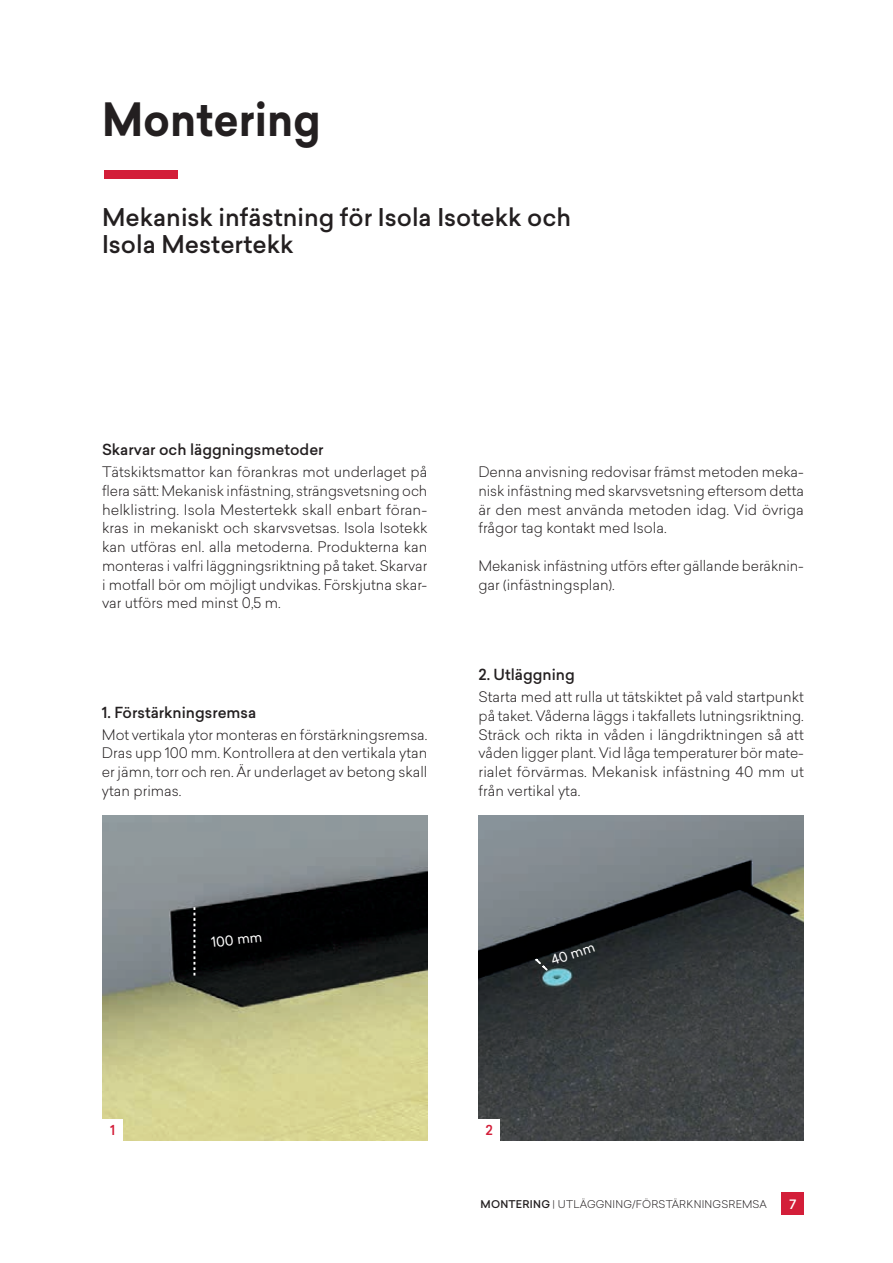
<style>
.page{position:relative;width:893px;height:1263px;background:#fff}
.page>*{position:absolute;margin:0;border:0;box-sizing:border-box;transform-origin:0 0}
.t1{font:700 45px "Sailec";color:#231f20;scale:.94 1}
.Subtitle_-_Body_text{font:500 24px/27px "Sailec";color:#231f20}
.Subtitle_-_Body_text-2{font:500 15px "Sailec";color:#231f20}
.Body_text{font:300 14.25px/18.8px "Sailec";color:#231f20;text-align:justify}
.t2{font:13.5px "Sailec";color:#fff}
.Grunnleggende_avsnit{font:500 13.5px "Sailec";color:#d31e39}
.t3{font:500 12.75px "Sailec";color:#fff}
.Body_text-2{font:300 10.5px "Sailec";letter-spacing:.02em;color:#231f20}
.s1{font-weight:500}
</style>
<div class="page">
<div style="left:782px;top:1193px;width:22px;height:22px;background:#d31e39"></div>
<div style="left:104px;top:170px;width:74px;height:9px;background:#d31e39"></div>
<img style="left:102px;top:816px;width:325px;height:324px">
<img style="left:478px;top:816px;width:326px;height:324px">
<svg style="left:193px;top:907px;width:2px;height:68px"></svg>
<svg style="left:534px;top:957px;width:15px;height:15px"></svg>
<div style="left:102px;top:1119px;width:21px;height:21px;background:#fff"></div>
<div style="left:478px;top:1119px;width:21px;height:21px;background:#fff"></div>
<p class="t1" style="left:102px;top:87px;width:234px">Montering</p>
<p class="Subtitle_-_Body_text" style="left:102px;top:204px;width:470px">Mekanisk infästning för Isola Isotekk och<br>Isola Mestertekk</p>
<p class="Subtitle_-_Body_text-2" style="left:102px;top:439px;width:223px">Skarvar och läggningsmetoder</p>
<p class="Body_text" style="left:102px;top:462px;width:327px">Tätskiktsmattor kan förankras mot underlaget på flera sätt: Mekanisk infästning, strängsvetsning och helklistring. Isola Mestertekk skall enbart föran&shy;kras in mekaniskt och skarvsvetsas. Isola Isotekk kan utföras enl. alla metoderna. Produkterna kan monteras i valfri läggningsriktning på taket. Skarvar i motfall bör om möjligt undvikas. Förskjutna skar&shy;var utförs med minst 0,5 m.</p>
<p class="Subtitle_-_Body_text-2" style="left:102px;top:702px;width:156px">1. Förstärkningsremsa</p>
<p class="Body_text" style="left:102px;top:725px;width:327px">Mot vertikala ytor monteras en förstärkningsremsa.<br>Dras upp 100 mm. Kontrollera at den vertikala ytan er jämn, torr och ren. Är underlaget av betong skall ytan primas.</p>
<p class="Body_text" style="left:478px;top:462px;width:327px">Denna anvisning redovisar främst metoden meka&shy;nisk infästning med skarvsvetsning eftersom detta är den mest använda metoden idag. Vid övriga frågor tag kontakt med Isola.</p>
<p class="Body_text" style="left:478px;top:556px;width:327px">Mekanisk infästning utförs efter gällande beräknin&shy;gar (infästningsplan).</p>
<p class="Subtitle_-_Body_text-2" style="left:479px;top:664px;width:98px">2. Utläggning</p>
<p class="Body_text" style="left:479px;top:687px;width:327px">Starta med att rulla ut tätskiktet på vald startpunkt på taket. Våderna läggs i takfallets lutningsriktning.<br>Sträck och rikta in våden i längdriktningen så att våden ligger plant. Vid låga temperaturer bör mate&shy;rialet förvärmas. Mekanisk infästning 40 mm ut från vertikal yta.</p>
<p class="t2" style="left:210px;top:933px;width:53px;rotate:-6deg">100 mm</p>
<p class="t2" style="left:548px;top:952px;width:47px;rotate:-19deg">40 mm</p>
<p class="Grunnleggende_avsnit" style="left:110px;top:1120px;width:7px">1</p>
<p class="Grunnleggende_avsnit" style="left:485px;top:1120px;width:9px">2</p>
<p class="Body_text-2" style="left:481px;top:1196px;width:288px"><span class="s1">MONTERING</span> | UTLÄGGNING/FÖRSTÄRKNINGSREMSA</p>
<p class="t3" style="left:789px;top:1195px;width:8px">7</p>
</div>
